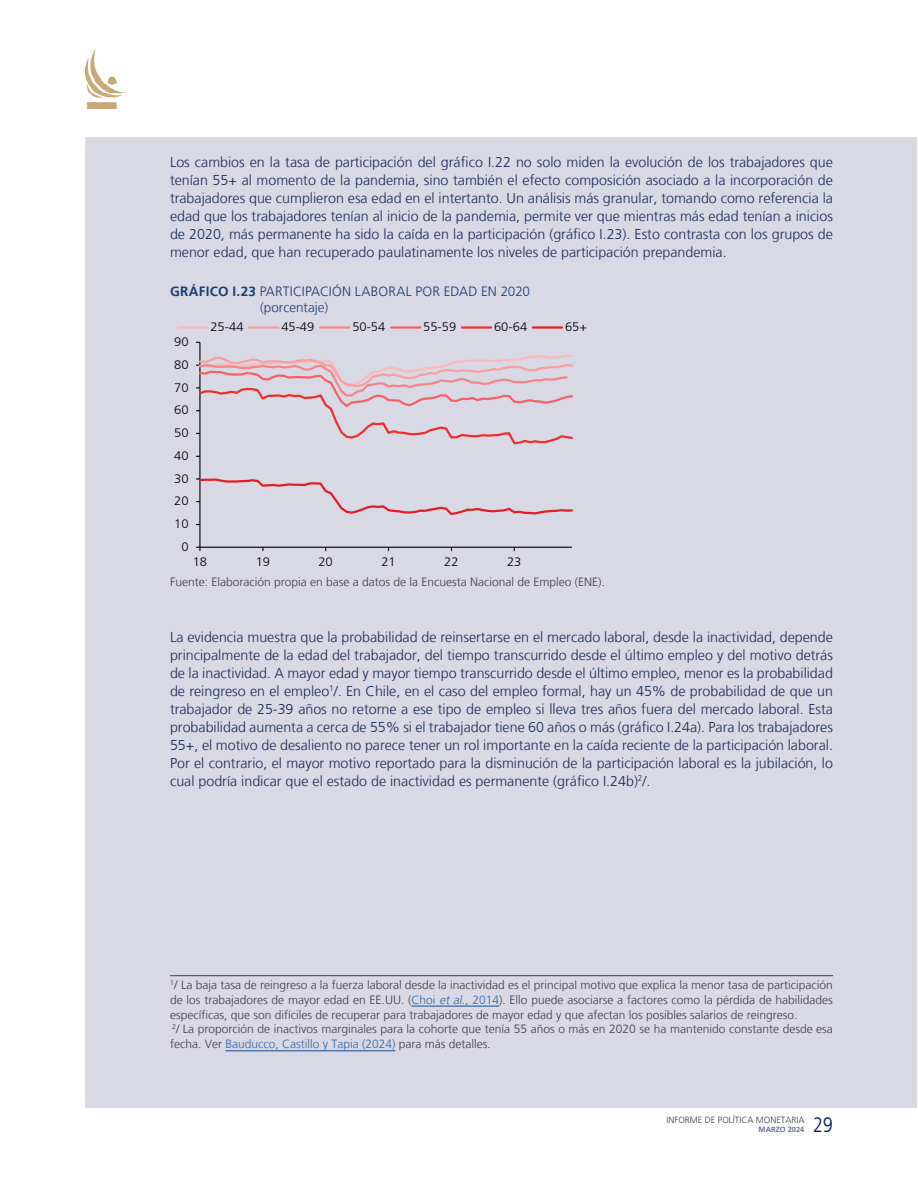
<style>
.page{position:relative;width:918px;height:1188px;background:#fff}
.page>*{position:absolute;margin:0;border:0;box-sizing:border-box;transform-origin:0 0}
.t1{font:300 condensed 21px "Frutiger LT";color:#00205b}
.Texto_recuadro{font:300 14.25px/18px "Frutiger LT";color:#192c55;text-align:justify}
.Subtítulo_tabla_o_grafico{font:300 13.5px "Frutiger LT";color:#1c3e74}
.t2{font:300 12.3px "Frutiger LT";letter-spacing:-.005em;color:#000001;scale:1.05 1}
.seccion{font:300 12px/15px "Frutiger LT";color:#3e3e3f;text-align:justify}
.Notas_al_pie_sin_línea{font:300 12px/15px "Frutiger LT";color:#3e3e3f}
.Notas_tabla_o_grafico{font:300 12px "Frutiger LT";color:#3e3e3f}
.seccion-2{font:300 12px "Frutiger LT";letter-spacing:.025em;color:#3e3e3f}
.t3{font:300 9px "Frutiger LT";color:#3e3e3f}
.t4{font:700 7.5px "Frutiger LT";color:#63709b}
.s1{font-weight:700}
.s2{color:#3667a4}
.s3{font-style:italic;color:#3667a4}
.s4{font-style:italic}
</style>
<div class="page">
<img style="left:85px;top:50px;width:42px;height:59px">
<div style="left:86px;top:137px;width:831px;height:971px;background:#d9d8e5"></div>
<hr style="left:199px;top:342px;width:1px;height:205px;background:#000001">
<hr style="left:200px;top:547px;width:372px;height:1px;background:#000001">
<svg style="left:196px;top:353px;width:377px;height:93px"></svg>
<svg style="left:196px;top:477px;width:377px;height:39px"></svg>
<hr style="left:178px;top:326px;width:29px;height:3px;background:#f9bbbb">
<hr style="left:249px;top:326px;width:29px;height:3px;background:#f79fa1">
<hr style="left:320px;top:326px;width:29px;height:3px;background:#f38787">
<hr style="left:391px;top:326px;width:29px;height:3px;background:#f16364">
<hr style="left:462px;top:326px;width:29px;height:3px;background:#ee2f2d">
<hr style="left:533px;top:326px;width:29px;height:3px;background:#e11e25">
<hr style="left:170px;top:975px;width:663px;height:1px;background:#3e3e3f">
<hr style="left:412px;top:1006px;width:87px;height:1px;background:#3667a4">
<hr style="left:225px;top:1050px;width:170px;height:1px;background:#3667a4">
<p class="Texto_recuadro" style="left:170px;top:153px;width:664px">Los cambios en la tasa de participación del gráfico I.22 no solo miden la evolución de los trabajadores que tenían 55+ al momento de la pandemia, sino también el efecto composición asociado a la incorporación de trabajadores que cumplieron esa edad en el intertanto. Un análisis más granular, tomando como referencia la edad que los trabajadores tenían al inicio de la pandemia, permite ver que mientras más edad tenían a inicios de 2020, más permanente ha sido la caída en la participación (gráfico I.23). Esto contrasta con los grupos de menor edad, que han recuperado paulatinamente los niveles de participación prepandemia.</p>
<p class="Subtítulo_tabla_o_grafico" style="left:170px;top:283px;width:362px"><span class="s1">GRÁFICO I.23</span> PARTICIPACIÓN LABORAL POR EDAD EN 2020</p>
<p class="Subtítulo_tabla_o_grafico" style="left:260px;top:299px;width:70px">(porcentaje)</p>
<p class="t2" style="left:174px;top:335px;width:15px">90</p>
<p class="t2" style="left:174px;top:358px;width:15px">80</p>
<p class="t2" style="left:174px;top:380px;width:15px">70</p>
<p class="t2" style="left:174px;top:403px;width:15px">60</p>
<p class="t2" style="left:174px;top:426px;width:15px">50</p>
<p class="t2" style="left:174px;top:449px;width:15px">40</p>
<p class="t2" style="left:174px;top:471px;width:15px">30</p>
<p class="t2" style="left:174px;top:494px;width:15px">20</p>
<p class="t2" style="left:174px;top:517px;width:15px">10</p>
<p class="t2" style="left:181px;top:540px;width:8px">0</p>
<p class="t2" style="left:210px;top:320px;width:33px">25-44</p>
<p class="t2" style="left:281px;top:320px;width:33px">45-49</p>
<p class="t2" style="left:352px;top:320px;width:33px">50-54</p>
<p class="t2" style="left:423px;top:320px;width:33px">55-59</p>
<p class="t2" style="left:494px;top:320px;width:33px">60-64</p>
<p class="t2" style="left:565px;top:320px;width:23px">65+</p>
<p class="t2" style="left:193px;top:555px;width:15px">18</p>
<p class="t2" style="left:256px;top:555px;width:15px">19</p>
<p class="t2" style="left:319px;top:555px;width:15px">20</p>
<p class="t2" style="left:381px;top:555px;width:15px">21</p>
<p class="t2" style="left:444px;top:555px;width:15px">22</p>
<p class="t2" style="left:507px;top:555px;width:15px">23</p>
<p class="Notas_tabla_o_grafico" style="left:170px;top:575px;width:436px">Fuente: Elaboración propia en base a datos de la Encuesta Nacional de Empleo (ENE).</p>
<p class="Texto_recuadro" style="left:170px;top:628px;width:664px">La evidencia muestra que la probabilidad de reinsertarse en el mercado laboral, desde la inactividad, depende principalmente de la edad del trabajador, del tiempo transcurrido desde el último empleo y del motivo detrás de la inactividad. A mayor edad y mayor tiempo transcurrido desde el último empleo, menor es la probabilidad de reingreso en el empleo<sup>1</sup>/. En Chile, en el caso del empleo formal, hay un 45% de probabilidad de que un trabajador de 25-39 años no retorne a ese tipo de empleo si lleva tres años fuera del mercado laboral. Esta probabilidad aumenta a cerca de 55% si el trabajador tiene 60 años o más (gráfico I.24a). Para los trabajadores 55+, el motivo de desaliento no parece tener un rol importante en la caída reciente de la participación laboral.<br>Por el contrario, el mayor motivo reportado para la disminución de la participación laboral es la jubilación, lo cual podría indicar que el estado de inactividad es permanente (gráfico I.24b)<sup>2</sup>/.</p>
<p class="seccion" style="left:170px;top:977px;width:664px"><sup>1</sup>/ La baja tasa de reingreso a la fuerza laboral desde la inactividad es el principal motivo que explica la menor tasa de participación de los trabajadores de mayor edad en EE.UU. (<span class="s2">Choi</span> <span class="s3">et al</span><span class="s2">., 2014</span>). Ello puede asociarse a factores como la pérdida de habilidades específicas, que son difíciles de recuperar para trabajadores de mayor edad y que afectan los posibles salarios de reingreso.</p>
<p class="Notas_al_pie_sin_línea" style="left:170px;top:1022px;width:664px"><sup>2</sup>/ La proporción de inactivos marginales para la cohorte que tenía 55 años o más en 2020 se ha mantenido constante desde esa fecha. Ver <span class="s2">Bauducco, Castillo y Tapia (2024)</span> para más detalles.</p>
<p class="seccion-2" style="left:170px;top:1022px;width:145px">1 Ver Autor <span class="s4">et. al.</span> (2020).</p>
<p class="t3" style="left:666px;top:1115px;width:140px">INFORME DE POLÍTICA MONETARIA</p>
<p class="t4" style="left:759px;top:1125px;width:47px">MARZO 2024</p>
<h1 class="t1" style="left:813px;top:1113px;width:22px">29</h1>
</div>
